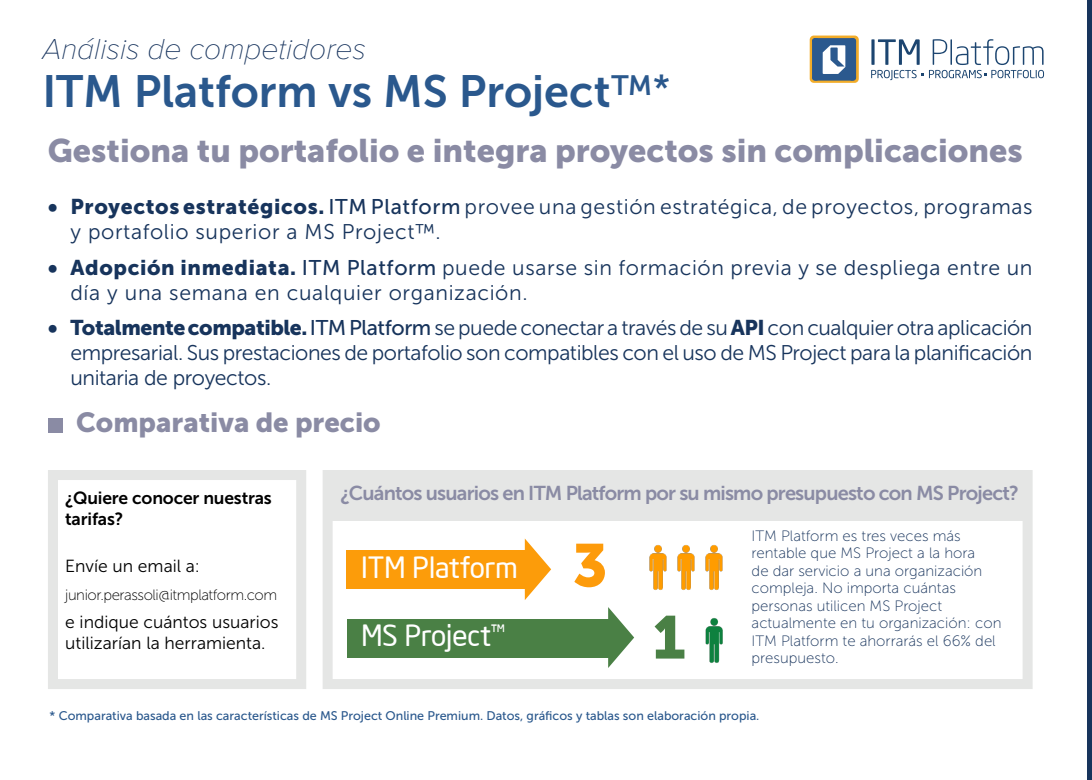
<style>
.page{position:relative;width:1092px;height:780px;background:#fff}
.page>*{position:absolute;margin:0;border:0;box-sizing:border-box;transform-origin:0 0}
.t1{font:60px "Museo Sans 900";color:#fd9b0b}
.t2{font:60px "Museo Sans 900";color:#4a8045}
.t3{font:45px "Museo Sans 700";color:#2a588d}
.t4{font:32.5px "Museo Sans 900";color:#8a8ba4}
.t5{font:italic 100 30px "Proxima Nova";color:#17335d}
.t6{font:28.75px "Neo Sans Intel";color:#fff}
.t7{font:27.5px "Museo Sans 900";color:#8a8ba4}
.t8{font:21.25px/25px "Museo Sans 300";letter-spacing:.03em;color:#17345c}
.t9{font:20px "Museo Sans 700";letter-spacing:-.04em;color:#8a8ba4}
.t10{font:17.5px/21px "Museo Sans 300";color:#000}
.t11{font:17.5px/21px "Museo Sans 700";letter-spacing:-.01em;color:#000}
.t12{font:15px/17.5px "Museo Sans 100";color:#17335c}
.t13{font:15px "Museo Sans 100";letter-spacing:-.03em;color:#000}
.t14{font:12.5px "Museo Sans 500";color:#2a588d}
.s1{font-family:"Museo Sans 500"}
.s2{font-family:"Museo Sans 500";font-size:37.5px}
.s3{font-family:"Museo Sans 900"}
</style>
<div class="page">
<div style="left:1086px;top:0;width:5px;height:780px;background:#17345c"></div>
<svg style="left:871px;top:39px;width:172px;height:41px"></svg>
<div style="left:809px;top:36px;width:49px;height:47px;background:linear-gradient(to bottom,#f2ac29,#f2ac29);border-radius:4px"></div>
<svg style="left:812px;top:38px;width:44px;height:43px"></svg>
<div style="left:48px;top:418px;width:15px;height:15px;background:#8a8ba4"></div>
<div style="left:346px;top:550px;width:182px;height:38px;background:#fc9c0a"></div>
<div style="left:322px;top:470px;width:710px;height:219px;border:10px solid #e5e6e5"></div>
<div style="left:327px;top:477px;width:697px;height:43px;background:#e5e6e5"></div>
<img style="left:649px;top:545px;width:73px;height:45px">
<img style="left:705px;top:618px;width:18px;height:45px">
<svg style="left:525px;top:539px;width:26px;height:61px"></svg>
<div style="left:346px;top:619px;width:264px;height:38px;background:#4a8045"></div>
<svg style="left:608px;top:607px;width:26px;height:61px"></svg>
<div style="left:48px;top:470px;width:258px;height:219px;border:10px solid #e5e6e5"></div>
<h3 class="t5" style="left:42px;top:27px;width:325px">Análisis de competidores</h3>
<h2 class="t3" style="left:42px;top:66px;width:629px">ITM Platform vs MS Project<span class="s1">™</span><span class="s2">*</span></h2>
<h3 class="t4" style="left:48px;top:132px;width:976px">Gestiona tu portafolio e integra proyectos sin complicaciones</h3>
<p class="t8" style="left:70px;top:194px;width:963px;text-indent:-23px"><span class="s3">• Proyectos estratégicos.</span> <span class="s1">ITM Platform</span> provee una gestión estratégica, de proyectos, programas y portafolio superior a MS Project™.</p>
<p class="t8" style="left:70px;top:255px;width:963px;text-indent:-23px"><span class="s3">• Adopción inmediata.</span> <span class="s1">ITM Platform</span> puede usarse sin formación previa y se despliega entre un día y una semana en cualquier organización.</p>
<p class="t8" style="left:70px;top:315px;width:963px;text-align:justify;text-indent:-23px"><span class="s3">• Totalmente compatible.</span> <span class="s1">ITM Platform</span> se puede conectar a través de su <span class="s3">API</span>con cualquier otra aplicación empresarial. Sus prestaciones de portafolio son compatibles con el uso de MS Project para la planificación unitaria de proyectos.</p>
<p class="t7" style="left:76px;top:406px;width:306px">Comparativa de precio</p>
<p class="t11" style="left:65px;top:487px;width:208px">¿Quiere conocer nuestras tarifas?</p>
<p class="t10" style="left:65px;top:555px;width:136px">Envíe un email a:</p>
<p class="t13" style="left:65px;top:587px;width:213px">junior.perassoli@itmplatform.com</p>
<p class="t10" style="left:65px;top:611px;width:215px">e indique cuántos usuarios utilizarían la herramienta.</p>
<p class="t9" style="left:340px;top:481px;width:680px">¿Cuántos usuarios en ITM Platform por su mismo presupuesto con MS Project?</p>
<h1 class="t1" style="left:572px;top:531px;width:37px">3</h1>
<h3 class="t6" style="left:361px;top:618px;width:145px">MS Project™</h3>
<h1 class="t2" style="left:652px;top:603px;width:35px">1</h1>
<p class="t12" style="left:751px;top:527px;width:251px">ITM Platform es tres veces más rentable que MS Project a la hora<br>de dar servicio a una organización compleja. No importa cuántas personas utilicen MS Project actualmente en tu organización: con<br>ITM Platform te ahorrarás el 66% del presupuesto.</p>
<h3 class="t6" style="left:361px;top:549px;width:158px">ITM Platform</h3>
<p class="t14" style="left:50px;top:709px;width:711px">* Comparativa basada en las características de MS Project Online Premium. Datos, gráficos y tablas son elaboración propia.</p>
</div>
